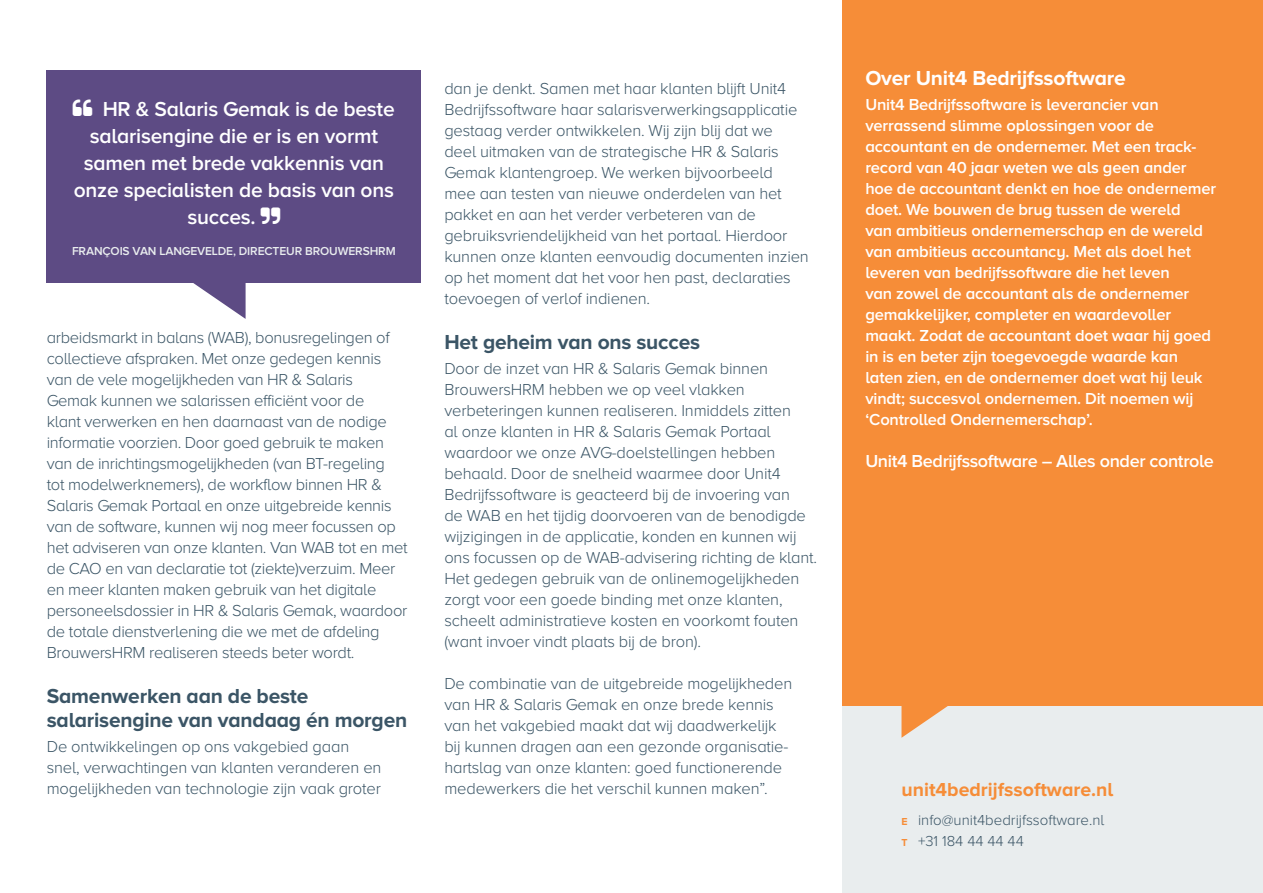
<style>
.page{position:relative;width:1263px;height:893px;background:#fff}
.page>*{position:absolute;margin:0;border:0;box-sizing:border-box;transform-origin:0 0}
.t1{font:600 21px "Proxima Nova A";letter-spacing:-.01em;color:#fff}
.t2{font:700 21px/24px "Proxima Nova A";letter-spacing:-.01em;color:#3b5566}
.t3{font:700 21px "Proxima Nova A";letter-spacing:-.01em;color:#fff}
.t4{font:700 19.5px "Proxima Nova A";color:#f68d38}
.t5{font:600 18px "Proxima Nova A";letter-spacing:-.02em;color:#fff}
.t6{font:300 16.5px/21px "Proxima Nova A";letter-spacing:-.01em;color:#3b5566}
.t7{font:600 16.5px/21px "Proxima Nova A";letter-spacing:-.01em;color:#fff}
.t8{font:300 15px/21px "Proxima Nova A";color:#3b5566}
.t9{font:600 12px "Proxima Nova A";letter-spacing:-.01em;color:#e9edee}
.s1{font-weight:700;font-size:10.5px;color:#f68d38}
</style>
<div class="page">
<svg style="left:193px;top:283px;width:53px;height:36px"></svg>
<div style="left:47px;top:70px;width:374px;height:213px;background:#5d4b84"></div>
<div style="left:842px;top:706px;width:421px;height:187px;background:#e9edee"></div>
<svg style="left:901px;top:706px;width:47px;height:32px"></svg>
<div style="left:842px;top:0;width:421px;height:706px;background:#f68d38"></div>
<p class="t1" style="left:103px;top:97px;width:294px">HR &amp; Salaris Gemak is de beste</p>
<p class="t1" style="left:90px;top:124px;width:290px">salarisengine die er is en vormt</p>
<p class="t1" style="left:84px;top:151px;width:302px">samen met brede vakkennis van</p>
<p class="t1" style="left:74px;top:178px;width:322px">onze specialisten de basis van ons</p>
<p class="t1" style="left:187px;top:205px;width:70px">succes.</p>
<p class="t9" style="left:72px;top:245px;width:325px">FRANÇOIS VAN LANGEVELDE, DIRECTEUR BROUWERSHRM</p>
<p class="t6" style="left:47px;top:326px;width:362px">arbeidsmarkt in balans (WAB), bonusregelingen of collectieve afspraken. Met onze gedegen kennis van de vele mogelijkheden van HR &amp; Salaris Gemak kunnen we salarissen efficiënt voor de<br>klant verwerken en hen daarnaast van de nodige informatie voorzien. Door goed gebruik te maken van de inrichtingsmogelijkheden (van BT-regeling<br>tot modelwerknemers), de workflow binnen HR &amp; Salaris Gemak Portaal en onze uitgebreide kennis van de software, kunnen wij nog meer focussen op het adviseren van onze klanten. Van WAB tot en met de CAO en van declaratie tot (ziekte)verzuim. Meer en meer klanten maken gebruik van het digitale personeelsdossier in HR &amp; Salaris Gemak, waardoor de totale dienstverlening die we met de afdeling BrouwersHRM realiseren steeds beter wordt.</p>
<p class="t2" style="left:47px;top:683px;width:362px">Samenwerken aan de beste salarisengine van vandaag én morgen</p>
<p class="t6" style="left:47px;top:736px;width:336px">De ontwikkelingen op ons vakgebied gaan snel, verwachtingen van klanten veranderen en mogelijkheden van technologie zijn vaak groter</p>
<p class="t6" style="left:444px;top:78px;width:366px">dan je denkt. Samen met haar klanten blijft Unit4<br>Bedrijfssoftware haar salarisverwerkingsapplicatie gestaag verder ontwikkelen. Wij zijn blij dat we deel uitmaken van de strategische HR &amp; Salaris Gemak klantengroep. We werken bijvoorbeeld<br>mee aan testen van nieuwe onderdelen van het pakket en aan het verder verbeteren van de gebruiksvriendelijkheid van het portaal. Hierdoor kunnen onze klanten eenvoudig documenten inzien op het moment dat het voor hen past, declaraties toevoegen of verlof indienen.</p>
<p class="t2" style="left:444px;top:329px;width:257px">Het geheim van ons succes</p>
<p class="t6" style="left:444px;top:358px;width:374px">Door de inzet van HR &amp; Salaris Gemak binnen BrouwersHRM hebben we op veel vlakken verbeteringen kunnen realiseren. Inmiddels zitten<br>al onze klanten in HR &amp; Salaris Gemak Portaal waardoor we onze AVG-doelstellingen hebben behaald. Door de snelheid waarmee door Unit4<br>Bedrijfssoftware is geacteerd bij de invoering van<br>de WAB en het tijdig doorvoeren van de benodigde wijzigingen in de applicatie, konden en kunnen wij ons focussen op de WAB-advisering richting de klant.<br>Het gedegen gebruik van de onlinemogelijkheden zorgt voor een goede binding met onze klanten, scheelt administratieve kosten en voorkomt fouten (want invoer vindt plaats bij de bron).</p>
<p class="t6" style="left:444px;top:673px;width:349px">De combinatie van de uitgebreide mogelijkheden van HR &amp; Salaris Gemak en onze brede kennis van het vakgebied maakt dat wij daadwerkelijk bij kunnen dragen aan een gezonde organisatie&shy;hartslag van onze klanten: goed functionerende medewerkers die het verschil kunnen maken”.</p>
<p class="t3" style="left:865px;top:66px;width:262px">Over Unit4 Bedrijfssoftware</p>
<p class="t7" style="left:865px;top:94px;width:352px">Unit4 Bedrijfssoftware is leverancier van verrassend slimme oplossingen voor de accountant en de ondernemer. Met een track&shy;record van 40 jaar weten we als geen ander hoe de accountant denkt en hoe de ondernemer doet. We bouwen de brug tussen de wereld<br>van ambitieus ondernemerschap en de wereld van ambitieus accountancy. Met als doel het leveren van bedrijfssoftware die het leven<br>van zowel de accountant als de ondernemer gemakkelijker, completer en waardevoller maakt. Zodat de accountant doet waar hij goed in is en beter zijn toegevoegde waarde kan laten zien, en de ondernemer doet wat hij leuk vindt; succesvol ondernemen. Dit noemen wij ‘Controlled Ondernemerschap’.</p>
<p class="t5" style="left:865px;top:451px;width:350px">Unit4 Bedrijfssoftware – Alles onder controle</p>
<p class="t4" style="left:901px;top:778px;width:213px">unit4bedrijfssoftware.nl</p>
<p class="t8" style="left:901px;top:810px;width:204px"><span class="s1">E</span> info@unit4bedrijfssoftware.nl<br><span class="s1">T</span> +31 184 44 44 44</p>
</div>
